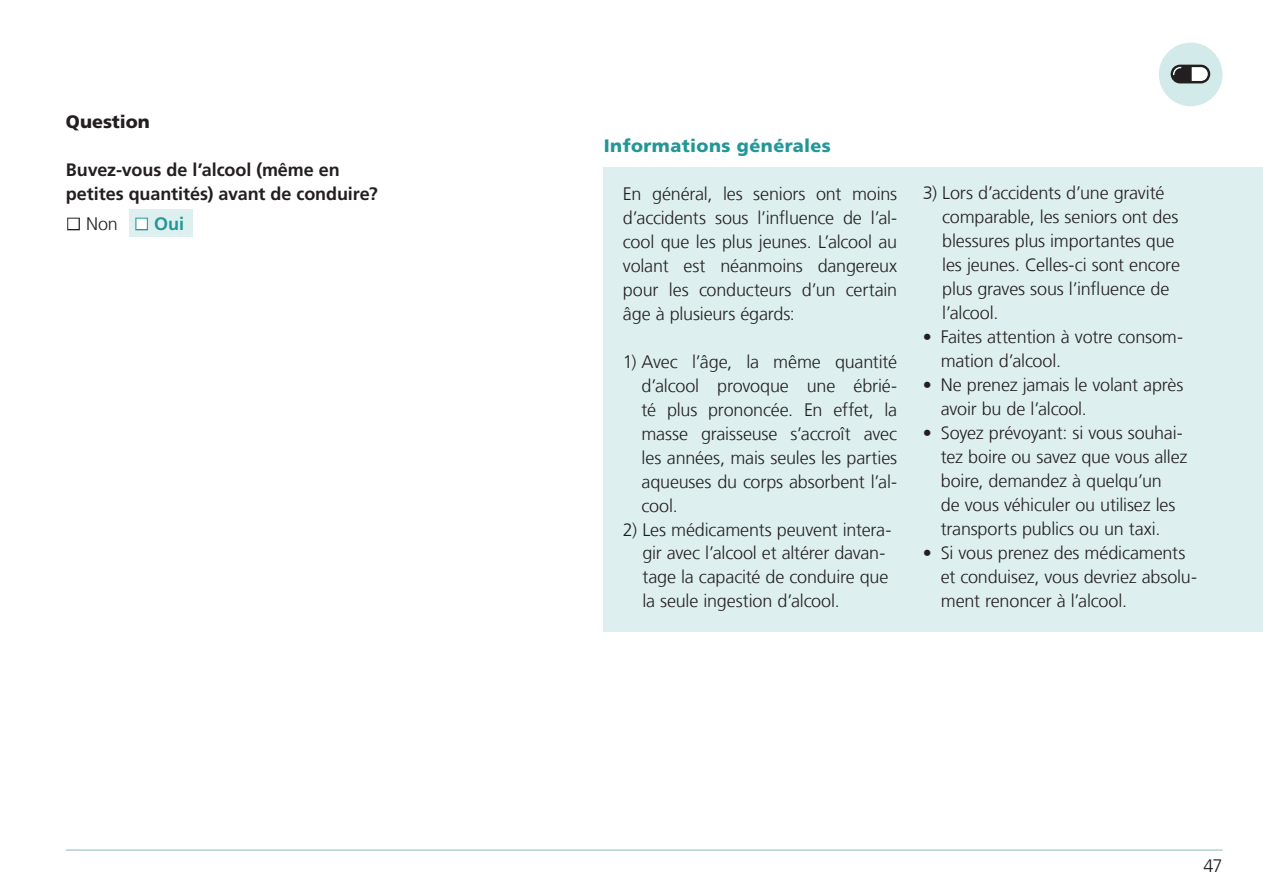
<style>
.page{position:relative;width:1263px;height:893px;background:#fff}
.page>*{position:absolute;margin:0;border:0;box-sizing:border-box;transform-origin:0 0}
.t1{font:300 18px/24px "Frutiger LT Com";letter-spacing:-.01em;color:#231f20}
.t2{font:700 18px/24px "Frutiger LT Com";letter-spacing:-.005em;color:#231f20}
.t3{font:900 18px "Frutiger LT Com";letter-spacing:.025em;color:#239797}
.t4{font:900 18px "Frutiger LT Com";color:#231f20}
.s1{color:#fff}
.s2{font-weight:700;color:#239797}
</style>
<div class="page">
<hr style="left:66px;top:849px;width:1156px;height:2px;background:#97c0c2">
<div style="left:1159px;top:43px;width:63px;height:63px;background:#d3eaea;border-radius:50%"></div>
<svg style="left:1170px;top:65px;width:40px;height:18px"></svg>
<div style="left:604px;top:167px;width:659px;height:465px;background:#deefef"></div>
<div style="left:129px;top:210px;width:64px;height:27px;background:#deefef"></div>
<div style="left:67px;top:218px;width:13px;height:12px;border:2px solid #231f20"></div>
<div style="left:135px;top:218px;width:13px;height:12px;border:2px solid #239797"></div>
<p class="t4" style="left:66px;top:110px;width:85px">Question</p>
<p class="t2" style="left:66px;top:157px;width:313px">Buvez-vous de l’alcool (même en petites quantités) avant de conduire?</p>
<p class="t1" style="left:68px;top:212px;width:118px"><span class="s1">■</span> Non <span class="s1">■</span> <span class="s2">Oui</span></p>
<p class="t3" style="left:604px;top:135px;width:229px">Informations générales</p>
<p class="t1" style="left:623px;top:181px;width:276px;text-align:justify">En général, les seniors ont moins d’accidents sous l’influence de l’al&shy;cool que les plus jeunes. L’alcool au volant est néanmoins dangereux pour les conducteurs d’un certain âge à plusieurs égards:</p>
<p class="t1" style="left:641px;top:349px;width:257px;text-align:justify;text-indent:-19px">1) Avec l’âge, la même quantité d’alcool provoque une ébrié&shy;té plus prononcée. En effet, la masse graisseuse s’accroît avec les années, mais seules les parties aqueuses du corps absorbent l’al&shy;cool.</p>
<p class="t1" style="left:642px;top:517px;width:251px;text-indent:-19px">2) Les médicaments peuvent intera&shy;gir avec l’alcool et altérer davan&shy;tage la capacité de conduire que la seule ingestion d’alcool.</p>
<p class="t1" style="left:942px;top:181px;width:239px;text-indent:-19px">3) Lors d’accidents d’une gravité comparable, les seniors ont des blessures plus importantes que les jeunes. Celles-ci sont encore plus graves sous l’influence de l’alcool.</p>
<p class="t1" style="left:941px;top:325px;width:244px;text-indent:-18px">• Faites attention à votre consom&shy;mation d’alcool.</p>
<p class="t1" style="left:941px;top:373px;width:244px;text-indent:-18px">• Ne prenez jamais le volant après avoir bu de l’alcool.</p>
<p class="t1" style="left:941px;top:421px;width:248px;text-indent:-18px">• Soyez prévoyant: si vous souhai&shy;tez boire ou savez que vous allez boire, demandez à quelqu’un<br>de vous véhiculer ou utilisez les transports publics ou un taxi.</p>
<p class="t1" style="left:941px;top:541px;width:258px;text-indent:-18px">• Si vous prenez des médicaments et conduisez, vous devriez absolu&shy;ment renoncer à l’alcool.</p>
<p class="t1" style="left:1203px;top:853px;width:21px">47</p>
</div>
